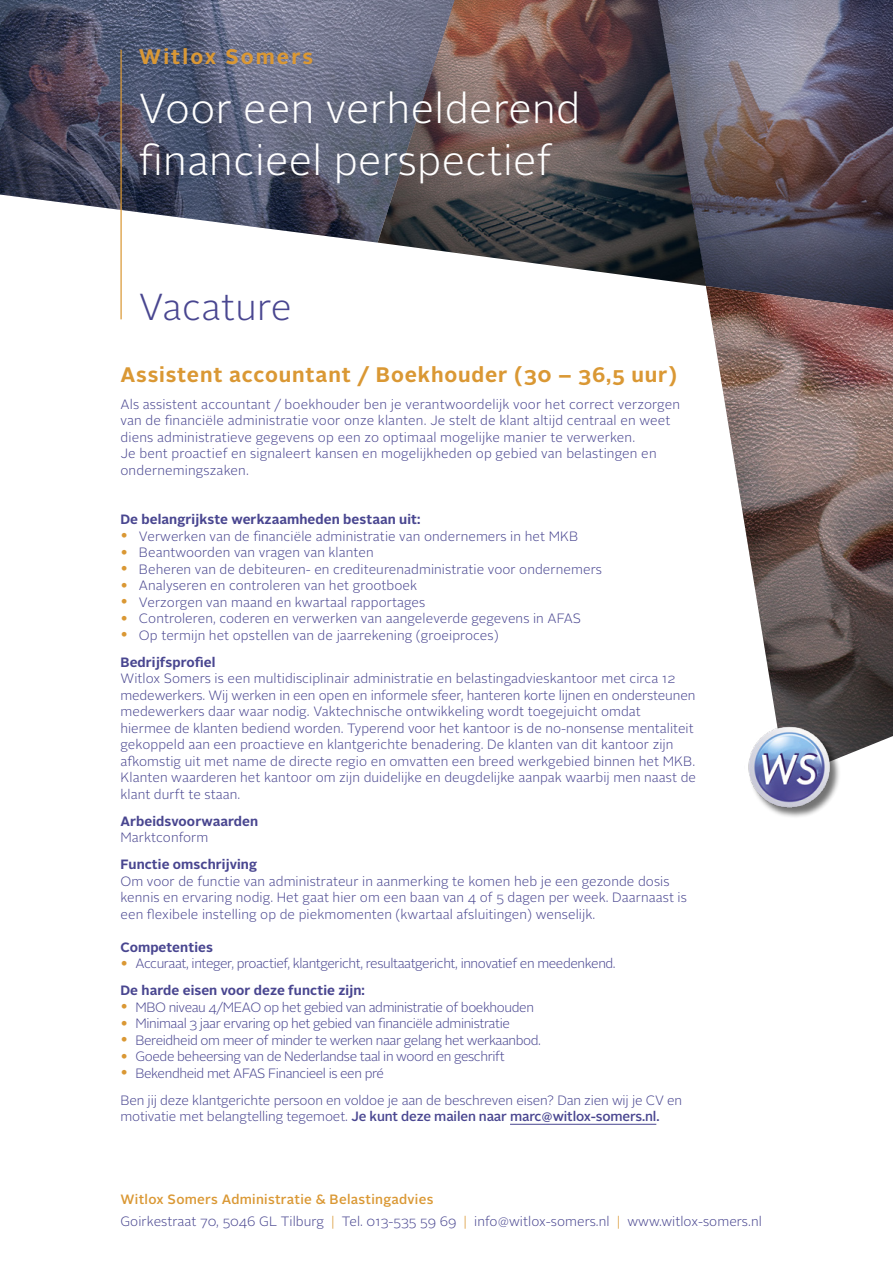
<style>
.page{position:relative;width:893px;height:1263px;background:#fff}
.page>*{position:absolute;margin:0;border:0;box-sizing:border-box;transform-origin:0 0}
.t1{font:300 41.85px/51.8px "Alright Sans";letter-spacing:.01em;color:#fff}
.t2{font:300 37.5px "Alright Sans";letter-spacing:.01em;color:#494690}
.t3{font:700 21px "Alright Sans";letter-spacing:.04em;color:#da9834}
.t4{font:700 21px "Alright Sans";letter-spacing:.1em;color:#da9834}
.t5{font:300 13.5px/16.5px "Alright Sans";letter-spacing:.005em;color:#494690}
.t6{font:300 13.5px/27px "Alright Sans";letter-spacing:-.03em;color:#494690}
.t7{font:700 13.5px "Alright Sans";letter-spacing:.005em;color:#494690}
.t8{font:500 13.5px "Alright Sans";letter-spacing:-.01em;color:#494690}
.s1{font-weight:900;color:#da9834}
.s2{font-weight:700}
.s3{font-weight:300}
.s4{font-weight:500;color:#da9834}
.s5{color:#da9834}
</style>
<div class="page">
<img style="left:706px;top:0;width:187px;height:286px">
<img style="left:706px;top:286px;width:187px;height:471px">
<img style="left:0;top:0;width:378px;height:243px">
<img style="left:378px;top:0;width:328px;height:286px">
<hr style="left:120px;top:50px;width:2px;height:269px;background:#da9834">
<div style="left:747px;top:728px;width:94px;height:90px;background:#000;opacity:.55"></div>
<img style="left:744px;top:725px;width:90px;height:84px">
<hr style="left:510px;top:1124px;width:146px;height:1px;background:#494690">
<h3 class="t4" style="left:139px;top:42px;width:176px">Witlox Somers</h3>
<h1 class="t1" style="left:139px;top:83px;width:443px">Voor een verhelderend financieel perspectief</h1>
<h2 class="t2" style="left:139px;top:281px;width:154px">Vacature</h2>
<h3 class="t3" style="left:120px;top:360px;width:558px">Assistent accountant / Boekhouder (30 – 36,5 uur)</h3>
<p class="t5" style="left:120px;top:396px;width:561px">Als assistent accountant / boekhouder ben je verantwoordelijk voor het correct verzorgen van de financiële administratie voor onze klanten. Je stelt de klant altijd centraal en weet diens administratieve gegevens op een zo optimaal mogelijke manier te verwerken.<br>Je bent proactief en signaleert kansen en mogelijkheden op gebied van belastingen en ondernemingszaken.</p>
<p class="t7" style="left:120px;top:510px;width:301px">De belangrijkste werkzaamheden bestaan uit:</p>
<p class="t5" style="left:120px;top:528px;width:459px"><span class="s1">•</span> Verwerken van de financiële administratie van ondernemers in het MKB</p>
<p class="t5" style="left:120px;top:544px;width:255px"><span class="s1">•</span> Beantwoorden van vragen van klanten</p>
<p class="t5" style="left:120px;top:561px;width:483px"><span class="s1">•</span> Beheren van de debiteuren- en crediteurenadministratie voor ondernemers</p>
<p class="t5" style="left:120px;top:577px;width:298px"><span class="s1">•</span> Analyseren en controleren van het grootboek</p>
<p class="t5" style="left:120px;top:594px;width:306px"><span class="s1">•</span> Verzorgen van maand en kwartaal rapportages</p>
<p class="t5" style="left:120px;top:610px;width:462px"><span class="s1">•</span> Controleren, coderen en verwerken van aangeleverde gegevens in AFAS</p>
<p class="t5" style="left:120px;top:622px;width:380px;line-height:27px"><span class="s1">•</span> Op termijn het opstellen van de jaarrekening (groeiproces)<br><span class="s2">Bedrijfsprofiel</span></p>
<p class="t5" style="left:120px;top:670px;width:577px">Witlox Somers is een multidisciplinair administratie en belastingadvieskantoor met circa 12 medewerkers. Wij werken in een open en informele sfeer, hanteren korte lijnen en ondersteunen medewerkers daar waar nodig. Vaktechnische ontwikkeling wordt toegejuicht omdat<br>hiermee de klanten bediend worden. Typerend voor het kantoor is de no-nonsense mentaliteit gekoppeld aan een proactieve en klantgerichte benadering. De klanten van dit kantoor zijn afkomstig uit met name de directe regio en omvatten een breed werkgebied binnen het MKB.<br>Klanten waarderen het kantoor om zijn duidelijke en deugdelijke aanpak waarbij men naast de klant durft te staan.</p>
<p class="t7" style="left:120px;top:811px;width:139px">Arbeidsvoorwaarden</p>
<p class="t5" style="left:120px;top:829px;width:89px">Marktconform</p>
<p class="t7" style="left:120px;top:855px;width:138px">Functie omschrijving</p>
<p class="t5" style="left:120px;top:873px;width:568px">Om voor de functie van administrateur in aanmerking te komen heb je een gezonde dosis kennis en ervaring nodig. Het gaat hier om een baan van 4 of 5 dagen per week. Daarnaast is een flexibele instelling op de piekmomenten (kwartaal afsluitingen) wenselijk.</p>
<p class="t7" style="left:120px;top:937px;width:94px">Competenties</p>
<p class="t6" style="left:120px;top:950px;width:497px"><span class="s1">•</span> Accuraat, integer, proactief, klantgericht, resultaatgericht, innovatief en meedenkend.<br><span class="s2">De harde eisen voor deze functie zijn:</span></p>
<p class="t6" style="left:120px;top:994px;width:415px"><span class="s1">•</span> MBO niveau 4/MEAO op het gebied van administratie of boekhouden</p>
<p class="t6" style="left:120px;top:1010px;width:391px"><span class="s1">•</span> Minimaal 3 jaar ervaring op het gebied van financiële administratie</p>
<p class="t6" style="left:120px;top:1027px;width:422px"><span class="s1">•</span> Bereidheid om meer of minder te werken naar gelang het werkaanbod.</p>
<p class="t6" style="left:120px;top:1043px;width:386px"><span class="s1">•</span> Goede beheersing van de Nederlandse taal in woord en geschrift</p>
<p class="t5" style="left:120px;top:1060px;width:563px;line-height:27px"><span class="s1">•</span> Bekendheid met AFAS Financieel is een pré<br>Ben jij deze klantgerichte persoon en voldoe je aan de beschreven eisen? Dan zien wij je CV en</p>
<p class="t8" style="left:120px;top:1107px;width:540px"><span class="s3">motivatie met belangtelling tegemoet.</span> Je kunt deze mailen naar marc@witlox-somers.nl.</p>
<p class="t5" style="left:120px;top:1188px;width:643px;line-height:22.5px"><span class="s4">Witlox Somers Administratie &amp; Belastingadvies<br></span>Goirkestraat 70, 5046 GL Tilburg <span class="s5">|</span> Tel. 013-535 59 69 <span class="s5">|</span> info@witlox-somers.nl <span class="s5">|</span> www.witlox-somers.nl</p>
</div>
